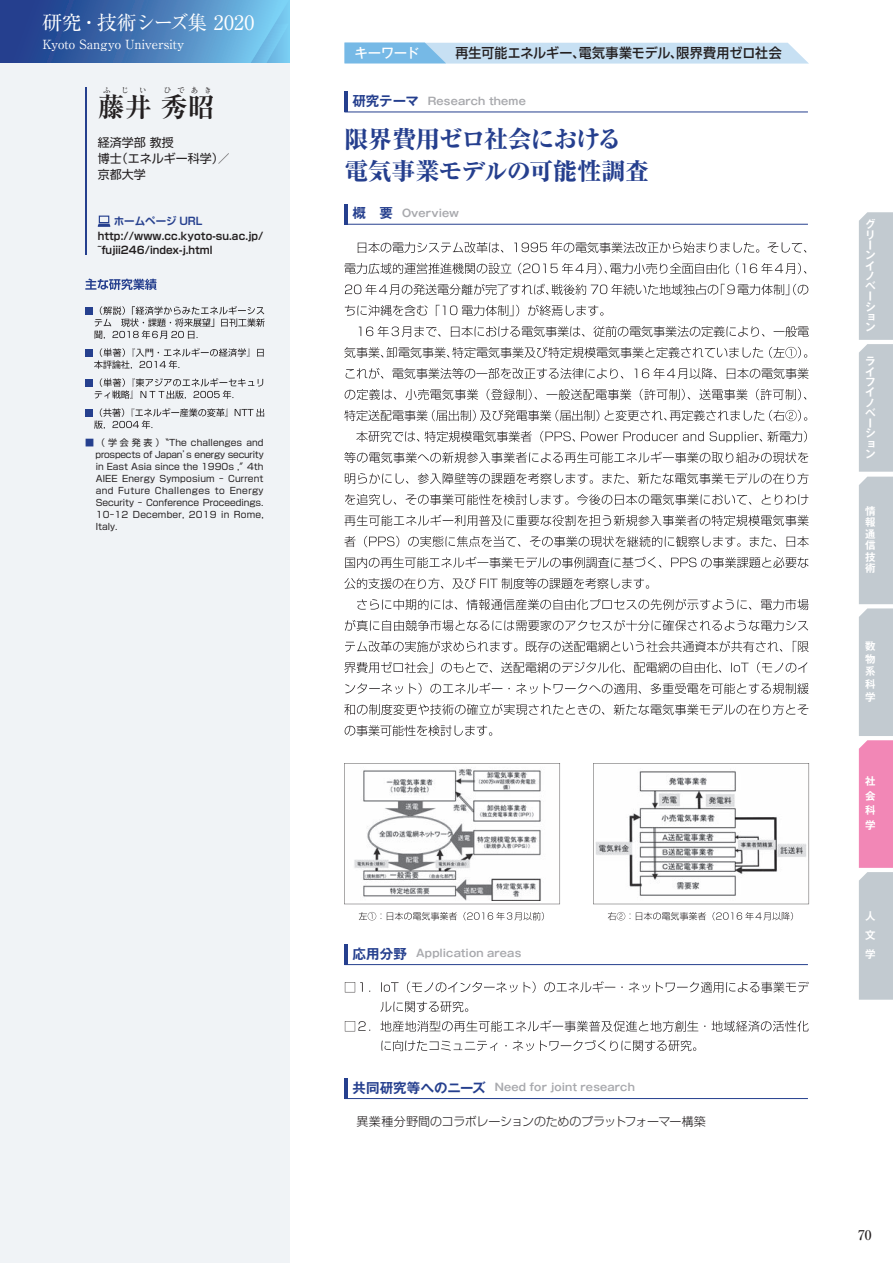
<style>
.page{position:relative;width:893px;height:1263px;background:#fff}
.page>*{position:absolute;margin:0;border:0;box-sizing:border-box;transform-origin:0 0}
.t1{font:700 27px "Ryumin Pr 6 N";color:#231f20}
.t2{font:800 24px/31.5px "Ryumin Pr 6 N";letter-spacing:-.025em;color:#253f8e}
.t3{font:19.8px "Ryumin Pr 6 N";letter-spacing:-.025em;color:#fff}
.t4{font:500 13.5px "Shin Go Pr 6 N";letter-spacing:.01em;color:#231f20;scale:.96 1}
.t5{font:500 13.5px "Gothic MB101 Pro";letter-spacing:-.04em;color:#fff}
.t6{font:500 13.5px "Ryumin Pr 6 N";color:#231f20}
.t7{font:12.6px "Ryumin Pr 6 N";letter-spacing:-.015em;color:#fff}
.t8{font:300 12px "Shin Go Pro";letter-spacing:-.03em;color:#231f20}
.t9{font:12px/15.8px "Shin Go Pro";color:#231f20}
.t10{font:700 10.5px "Gothic MB101 Pro De";letter-spacing:.015em;color:#a8a9ad}
.t11{font:700 10.5px/13.5px "Shin Go Pro De";color:#231f20}
.t12{font:700 10.5px/10.4px "Gothic MB101 Pro De";color:#fff;text-align:justify}
.t13{font:700 10.5px "Shin Go Pro De";color:#253f8e}
.t14{font:9px/12px "Shin Go Pro";color:#231f20;text-align:justify}
.t15{font:700 7.5px "Ryumin Pr 6 N";color:#231f20}
.s1{color:#253f8e}
.s2{font-size:13.5px;color:#253f8e}
</style>
<div class="page">
<svg style="left:0;top:0;width:289px;height:64px;background:#4a7db8"></svg>
<div style="left:0;top:64px;width:289px;height:1199px;background:#f0f3f6"></div>
<svg style="left:85px;top:278px;width:72px;height:12px"></svg>
<div style="left:86px;top:307px;width:7px;height:7px;background:#253f8e"></div>
<svg style="left:95px;top:306px;width:170px;height:33px"></svg>
<div style="left:86px;top:349px;width:7px;height:7px;background:#253f8e"></div>
<svg style="left:94px;top:348px;width:170px;height:21px"></svg>
<div style="left:86px;top:379px;width:7px;height:7px;background:#253f8e"></div>
<svg style="left:95px;top:378px;width:168px;height:21px"></svg>
<div style="left:86px;top:409px;width:7px;height:7px;background:#253f8e"></div>
<svg style="left:94px;top:408px;width:170px;height:21px"></svg>
<svg style="left:358px;top:242px;width:448px;height:11px"></svg>
<svg style="left:345px;top:263px;width:461px;height:11px"></svg>
<svg style="left:345px;top:284px;width:463px;height:11px"></svg>
<svg style="left:345px;top:305px;width:258px;height:11px"></svg>
<svg style="left:359px;top:326px;width:450px;height:11px"></svg>
<svg style="left:344px;top:347px;width:463px;height:11px"></svg>
<svg style="left:346px;top:368px;width:462px;height:11px"></svg>
<svg style="left:345px;top:389px;width:461px;height:11px"></svg>
<svg style="left:344px;top:410px;width:463px;height:11px"></svg>
<svg style="left:356px;top:431px;width:451px;height:12px"></svg>
<svg style="left:344px;top:452px;width:464px;height:11px"></svg>
<svg style="left:345px;top:473px;width:463px;height:11px"></svg>
<svg style="left:345px;top:494px;width:463px;height:11px"></svg>
<svg style="left:345px;top:515px;width:463px;height:11px"></svg>
<svg style="left:344px;top:536px;width:465px;height:11px"></svg>
<svg style="left:345px;top:557px;width:463px;height:11px"></svg>
<svg style="left:344px;top:578px;width:305px;height:11px"></svg>
<svg style="left:357px;top:599px;width:451px;height:11px"></svg>
<svg style="left:345px;top:620px;width:463px;height:11px"></svg>
<svg style="left:345px;top:641px;width:464px;height:11px"></svg>
<svg style="left:344px;top:662px;width:463px;height:11px"></svg>
<svg style="left:345px;top:683px;width:463px;height:11px"></svg>
<svg style="left:344px;top:704px;width:464px;height:11px"></svg>
<svg style="left:345px;top:725px;width:147px;height:11px"></svg>
<svg style="left:344px;top:763px;width:216px;height:141px"></svg>
<svg style="left:359px;top:912px;width:185px;height:8px"></svg>
<svg style="left:593px;top:763px;width:216px;height:141px"></svg>
<svg style="left:608px;top:912px;width:185px;height:8px"></svg>
<svg style="left:345px;top:982px;width:25px;height:10px"></svg>
<svg style="left:381px;top:981px;width:428px;height:12px"></svg>
<svg style="left:380px;top:1001px;width:88px;height:11px"></svg>
<svg style="left:345px;top:1021px;width:25px;height:10px"></svg>
<svg style="left:380px;top:1020px;width:428px;height:12px"></svg>
<svg style="left:381px;top:1040px;width:315px;height:11px"></svg>
<hr style="left:344px;top:204px;width:4px;height:21px;background:#253f8e">
<hr style="left:344px;top:224px;width:464px;height:1px;background:#253f8e">
<hr style="left:85px;top:87px;width:2px;height:168px;background:#253f8e">
<svg style="left:98px;top:216px;width:12px;height:11px"></svg>
<hr style="left:344px;top:944px;width:4px;height:21px;background:#253f8e">
<hr style="left:344px;top:964px;width:464px;height:1px;background:#253f8e">
<hr style="left:344px;top:1078px;width:4px;height:21px;background:#253f8e">
<hr style="left:344px;top:1098px;width:464px;height:1px;background:#253f8e">
<svg style="left:344px;top:43px;width:465px;height:21px;background:#b9d9f1"></svg>
<hr style="left:344px;top:91px;width:4px;height:21px;background:#253f8e">
<hr style="left:344px;top:112px;width:464px;height:1px;background:#253f8e">
<svg style="left:859px;top:212px;width:34px;height:788px;background:#cbc1cd"></svg>
<h3 class="t3" style="left:43px;top:7px;width:213px">研究・技術シーズ集 2020</h3>
<h3 class="t7" style="left:43px;top:34px;width:143px">Kyoto Sangyo University</h3>
<p class="t15" style="left:103px;top:84px;width:9px">ふ</p>
<p class="t15" style="left:121px;top:84px;width:9px">じ</p>
<p class="t15" style="left:139px;top:84px;width:9px">い</p>
<p class="t15" style="left:164px;top:84px;width:50px">ひであき</p>
<h1 class="t1" style="left:98px;top:86px;width:118px">藤井秀昭</h1>
<h3 class="t9" style="left:98px;top:133px;width:133px">経済学部 教授<br>博士（エネルギー科学）／京都大学</h3>
<p class="t13" style="left:114px;top:212px;width:90px">ホームページ URL</p>
<p class="t11" style="left:98px;top:228px;width:167px">http://www.cc.kyoto-su.ac.jp/ ~fujii246/index-j.html</p>
<p class="t14" style="left:96px;top:435px;width:170px;text-indent:-11px"><span class="s1">■</span> （学会発表）＂The challenges and prospects of Japan’s energy security in East Asia since the 1990s ,＂4th AIEE Energy Symposium - Current and Future Challenges to Energy Security - Conference Proceedings.<br>10-12 December, 2019 in Rome, Italy.</p>
<h3 class="t5" style="left:354px;top:41px;width:66px">キーワード</h3>
<h3 class="t4" style="left:455px;top:42px;width:341px">再生可能エネルギー、電気事業モデル、限界費用ゼロ社会</h3>
<p class="t10" style="left:352px;top:92px;width:175px"><span class="s2">研究テーマ</span> Research theme</p>
<h2 class="t2" style="left:344px;top:123px;width:306px">限界費用ゼロ社会における電気事業モデルの可能性調査</h2>
<p class="t10" style="left:352px;top:204px;width:108px"><span class="s2">概　要</span> Overview</p>
<p class="t10" style="left:352px;top:945px;width:170px"><span class="s2">応用分野</span> Application areas</p>
<p class="t10" style="left:352px;top:1079px;width:284px"><span class="s2">共同研究等へのニーズ</span> Need for joint research</p>
<h3 class="t8" style="left:356px;top:1112px;width:351px">異業種分野間のコラボレーションのためのプラットフォーマー構築</h3>
<p class="t12" style="left:865px;top:218px;width:12px;text-align:left">グリーンイノベーション</p>
<p class="t12" style="left:865px;top:355px;width:12px;text-align:left">ライフイノベーション</p>
<p class="t12" style="left:865px;top:503px;width:12px;line-height:11.6px">情報通信技術</p>
<p class="t12" style="left:865px;top:638px;width:12px;line-height:12.6px">数物系科学</p>
<p class="t12" style="left:865px;top:772px;width:12px;line-height:14.7px">社会科学</p>
<p class="t12" style="left:865px;top:905px;width:12px;line-height:18.9px">人文学</p>
<h3 class="t6" style="left:858px;top:1224px;width:15px">70</h3>
</div>
